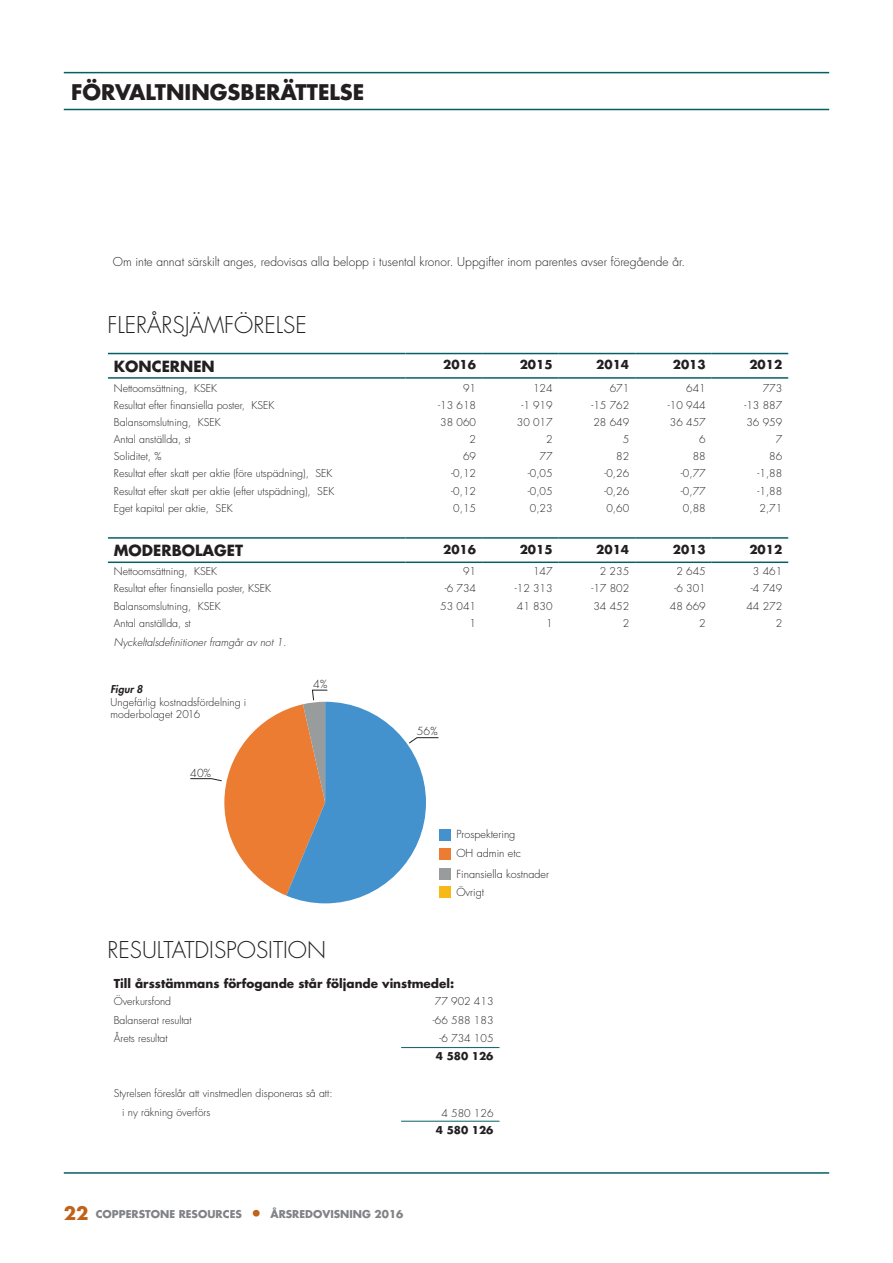
<style>
.page{position:relative;width:893px;height:1263px;background:#fff}
.page>*{position:absolute;margin:0;border:0;box-sizing:border-box;transform-origin:0 0}
.t1{font:300 22.5px "Futura Std";color:#231f20}
.t2{font:700 21px "Futura Std";color:#231f20}
.t3{font:700 15px "Futura Std";color:#231f20}
.Brödtext{font:300 12px "Futura Std";letter-spacing:.005em;color:#231f20}
.t4{font:700 12px "Futura Std";color:#231f20}
.t5{font:300 10.8px/18.9px "Futura Std";color:#231f20}
.Brödtext-2{font:300 10.5px/12.6px "Futura Std";color:#231f20}
.t6{font:700 10.5px "Futura Std";color:#808285}
.t7{font:italic 300 10.5px "Futura Std";color:#231f20}
.t8{font:700 10.5px "Futura Std";color:#231f20}
.s1{font-weight:800;font-style:italic}
.s2{font-size:18px;color:#c16219}
.s3{font-weight:800;font-size:18px;color:#c16219}
</style>
<div class="page">
<hr style="left:64px;top:109px;width:765px;height:1px;background:#075f66">
<hr style="left:64px;top:1172px;width:765px;height:2px;background:#075f66">
<hr style="left:64px;top:72px;width:765px;height:1px;background:#075f66">
<svg style="left:190px;top:690px;width:249px;height:213px"></svg>
<div style="left:439px;top:829px;width:11px;height:12px;background:#4391cd"></div>
<div style="left:439px;top:848px;width:11px;height:12px;background:#eb7c31"></div>
<div style="left:439px;top:868px;width:11px;height:12px;background:#999c9d"></div>
<div style="left:439px;top:886px;width:11px;height:12px;background:#f7b917"></div>
<hr style="left:108px;top:353px;width:298px;height:1px;background:#075f66">
<hr style="left:406px;top:353px;width:76px;height:1px;background:#075f66">
<hr style="left:482px;top:353px;width:77px;height:1px;background:#075f66">
<hr style="left:559px;top:353px;width:76px;height:1px;background:#075f66">
<hr style="left:635px;top:353px;width:77px;height:1px;background:#075f66">
<hr style="left:712px;top:353px;width:76px;height:1px;background:#075f66">
<hr style="left:108px;top:377px;width:298px;height:2px;background:#075f66">
<hr style="left:406px;top:377px;width:76px;height:2px;background:#075f66">
<hr style="left:482px;top:377px;width:77px;height:2px;background:#075f66">
<hr style="left:559px;top:377px;width:76px;height:2px;background:#075f66">
<hr style="left:635px;top:377px;width:77px;height:2px;background:#075f66">
<hr style="left:712px;top:377px;width:76px;height:2px;background:#075f66">
<hr style="left:406px;top:537px;width:76px;height:2px;background:#075f66">
<hr style="left:482px;top:537px;width:77px;height:2px;background:#075f66">
<hr style="left:559px;top:537px;width:76px;height:2px;background:#075f66">
<hr style="left:635px;top:537px;width:77px;height:2px;background:#075f66">
<hr style="left:712px;top:537px;width:76px;height:2px;background:#075f66">
<hr style="left:406px;top:561px;width:76px;height:2px;background:#075f66">
<hr style="left:482px;top:561px;width:77px;height:2px;background:#075f66">
<hr style="left:559px;top:561px;width:76px;height:2px;background:#075f66">
<hr style="left:635px;top:561px;width:77px;height:2px;background:#075f66">
<hr style="left:712px;top:561px;width:76px;height:2px;background:#075f66">
<hr style="left:108px;top:537px;width:298px;height:2px;background:#075f66">
<hr style="left:108px;top:561px;width:298px;height:2px;background:#075f66">
<hr style="left:401px;top:1047px;width:98px;height:1px;background:#075f66">
<hr style="left:401px;top:1121px;width:98px;height:1px;background:#075f66">
<p class="t2" style="left:71px;top:78px;width:295px">FÖRVALTNINGSBERÄTTELSE</p>
<p class="Brödtext" style="left:113px;top:254px;width:574px">Om inte annat särskilt anges, redovisas alla belopp i tusental kronor. Uppgifter inom parentes avser föregående år.</p>
<p class="t1" style="left:107px;top:311px;width:201px">FLERÅRSJÄMFÖRELSE</p>
<p class="t3" style="left:114px;top:356px;width:102px">KONCERNEN</p>
<p class="t4" style="left:443px;top:357px;width:34px">2016</p>
<p class="t4" style="left:520px;top:357px;width:34px">2015</p>
<p class="t4" style="left:596px;top:357px;width:34px">2014</p>
<p class="t4" style="left:673px;top:357px;width:34px">2013</p>
<p class="t4" style="left:749px;top:357px;width:34px">2012</p>
<p class="Brödtext-2" style="left:114px;top:382px;width:105px">Nettoomsättning, KSEK</p>
<p class="Brödtext-2" style="left:463px;top:382px;width:15px">91</p>
<p class="Brödtext-2" style="left:533px;top:382px;width:21px">124</p>
<p class="Brödtext-2" style="left:610px;top:382px;width:21px">671</p>
<p class="Brödtext-2" style="left:686px;top:382px;width:21px">641</p>
<p class="Brödtext-2" style="left:763px;top:382px;width:21px">773</p>
<p class="Brödtext-2" style="left:114px;top:399px;width:162px">Resultat efter finansiella poster, KSEK</p>
<p class="Brödtext-2" style="left:438px;top:399px;width:39px">-13 618</p>
<p class="Brödtext-2" style="left:521px;top:399px;width:33px">-1 919</p>
<p class="Brödtext-2" style="left:591px;top:399px;width:39px">-15 762</p>
<p class="Brödtext-2" style="left:668px;top:399px;width:39px">-10 944</p>
<p class="Brödtext-2" style="left:744px;top:399px;width:39px">-13 887</p>
<p class="Brödtext-2" style="left:114px;top:416px;width:108px">Balansomslutning, KSEK</p>
<p class="Brödtext-2" style="left:440px;top:416px;width:37px">38 060</p>
<p class="Brödtext-2" style="left:517px;top:416px;width:37px">30 017</p>
<p class="Brödtext-2" style="left:593px;top:416px;width:37px">28 649</p>
<p class="Brödtext-2" style="left:670px;top:416px;width:37px">36 457</p>
<p class="Brödtext-2" style="left:746px;top:416px;width:37px">36 959</p>
<p class="Brödtext-2" style="left:114px;top:433px;width:78px">Antal anställda, st</p>
<p class="Brödtext-2" style="left:470px;top:433px;width:8px">2</p>
<p class="Brödtext-2" style="left:546px;top:433px;width:8px">2</p>
<p class="Brödtext-2" style="left:623px;top:433px;width:8px">5</p>
<p class="Brödtext-2" style="left:699px;top:433px;width:8px">6</p>
<p class="Brödtext-2" style="left:776px;top:433px;width:8px">7</p>
<p class="Brödtext-2" style="left:114px;top:450px;width:49px">Soliditet, %</p>
<p class="Brödtext-2" style="left:463px;top:450px;width:15px">69</p>
<p class="Brödtext-2" style="left:540px;top:450px;width:15px">77</p>
<p class="Brödtext-2" style="left:616px;top:450px;width:15px">82</p>
<p class="Brödtext-2" style="left:693px;top:450px;width:15px">88</p>
<p class="Brödtext-2" style="left:769px;top:450px;width:15px">86</p>
<p class="Brödtext-2" style="left:114px;top:468px;width:220px">Resultat efter skatt per aktie (före utspädning), SEK</p>
<p class="Brödtext-2" style="left:451px;top:468px;width:26px">-0,12</p>
<p class="Brödtext-2" style="left:528px;top:468px;width:26px">-0,05</p>
<p class="Brödtext-2" style="left:604px;top:468px;width:26px">-0,26</p>
<p class="Brödtext-2" style="left:681px;top:468px;width:26px">-0,77</p>
<p class="Brödtext-2" style="left:757px;top:468px;width:26px">-1,88</p>
<p class="Brödtext-2" style="left:114px;top:485px;width:222px">Resultat efter skatt per aktie (efter utspädning), SEK</p>
<p class="Brödtext-2" style="left:451px;top:485px;width:26px">-0,12</p>
<p class="Brödtext-2" style="left:528px;top:485px;width:26px">-0,05</p>
<p class="Brödtext-2" style="left:604px;top:485px;width:26px">-0,26</p>
<p class="Brödtext-2" style="left:681px;top:485px;width:26px">-0,77</p>
<p class="Brödtext-2" style="left:757px;top:485px;width:26px">-1,88</p>
<p class="Brödtext-2" style="left:114px;top:502px;width:120px">Eget kapital per aktie, SEK</p>
<p class="Brödtext-2" style="left:453px;top:502px;width:24px">0,15</p>
<p class="Brödtext-2" style="left:530px;top:502px;width:24px">0,23</p>
<p class="Brödtext-2" style="left:606px;top:502px;width:24px">0,60</p>
<p class="Brödtext-2" style="left:683px;top:502px;width:24px">0,88</p>
<p class="Brödtext-2" style="left:759px;top:502px;width:24px">2,71</p>
<p class="t3" style="left:114px;top:541px;width:131px">MODERBOLAGET</p>
<p class="t4" style="left:443px;top:541px;width:34px">2016</p>
<p class="t4" style="left:520px;top:541px;width:34px">2015</p>
<p class="t4" style="left:596px;top:541px;width:34px">2014</p>
<p class="t4" style="left:673px;top:541px;width:34px">2013</p>
<p class="t4" style="left:749px;top:541px;width:34px">2012</p>
<p class="Brödtext-2" style="left:114px;top:565px;width:105px">Nettoomsättning, KSEK</p>
<p class="Brödtext-2" style="left:463px;top:565px;width:15px">91</p>
<p class="Brödtext-2" style="left:533px;top:565px;width:21px">147</p>
<p class="Brödtext-2" style="left:600px;top:565px;width:31px">2 235</p>
<p class="Brödtext-2" style="left:676px;top:565px;width:31px">2 645</p>
<p class="Brödtext-2" style="left:753px;top:565px;width:31px">3 461</p>
<p class="Brödtext-2" style="left:114px;top:582px;width:159px">Resultat efter finansiella poster, KSEK</p>
<p class="Brödtext-2" style="left:445px;top:582px;width:33px">-6 734</p>
<p class="Brödtext-2" style="left:515px;top:582px;width:39px">-12 313</p>
<p class="Brödtext-2" style="left:591px;top:582px;width:39px">-17 802</p>
<p class="Brödtext-2" style="left:674px;top:582px;width:33px">-6 301</p>
<p class="Brödtext-2" style="left:751px;top:582px;width:33px">-4 749</p>
<p class="Brödtext-2" style="left:114px;top:600px;width:108px">Balansomslutning, KSEK</p>
<p class="Brödtext-2" style="left:440px;top:600px;width:37px">53 041</p>
<p class="Brödtext-2" style="left:517px;top:600px;width:37px">41 830</p>
<p class="Brödtext-2" style="left:593px;top:600px;width:37px">34 452</p>
<p class="Brödtext-2" style="left:670px;top:600px;width:37px">48 669</p>
<p class="Brödtext-2" style="left:746px;top:600px;width:37px">44 272</p>
<p class="Brödtext-2" style="left:114px;top:617px;width:78px">Antal anställda, st</p>
<p class="Brödtext-2" style="left:470px;top:617px;width:8px">1</p>
<p class="Brödtext-2" style="left:546px;top:617px;width:8px">1</p>
<p class="Brödtext-2" style="left:623px;top:617px;width:8px">2</p>
<p class="Brödtext-2" style="left:699px;top:617px;width:8px">2</p>
<p class="Brödtext-2" style="left:776px;top:617px;width:8px">2</p>
<p class="t7" style="left:114px;top:636px;width:174px">Nyckeltalsdefinitioner framgår av not 1.</p>
<p class="Brödtext-2" style="left:111px;top:683px;width:137px"><span class="s1">Figur 8<br></span>Ungefärlig kostnadsfördelning i moderbolaget 2016</p>
<p class="t5" style="left:190px;top:764px;width:22px">40%</p>
<p class="t5" style="left:313px;top:675px;width:15px">4%</p>
<p class="t1" style="left:107px;top:936px;width:220px">RESULTATDISPOSITION</p>
<p class="t5" style="left:417px;top:722px;width:22px">56%</p>
<p class="t5" style="left:456px;top:825px;width:66px">Prospektering<br>OH admin etc</p>
<p class="t5" style="left:456px;top:865px;width:94px">Finansiella kostnader</p>
<p class="t5" style="left:456px;top:883px;width:29px">Övrigt</p>
<p class="t4" style="left:114px;top:976px;width:342px">Till årsstämmans förfogande står följande vinstmedel:</p>
<p class="Brödtext-2" style="left:114px;top:995px;width:59px">Överkursfond</p>
<p class="Brödtext-2" style="left:435px;top:995px;width:60px">77 902 413</p>
<p class="Brödtext-2" style="left:114px;top:1014px;width:79px">Balanserat resultat</p>
<p class="Brödtext-2" style="left:433px;top:1014px;width:62px">-66 588 183</p>
<p class="Brödtext-2" style="left:114px;top:1032px;width:55px">Årets resultat</p>
<p class="Brödtext-2" style="left:439px;top:1032px;width:56px">-6 734 105</p>
<p class="t8" style="left:436px;top:1049px;width:59px">4 580 126</p>
<p class="Brödtext-2" style="left:114px;top:1087px;width:220px">Styrelsen föreslår att vinstmedlen disponeras så att:</p>
<p class="Brödtext-2" style="left:122px;top:1106px;width:90px">i ny räkning överförs</p>
<p class="Brödtext-2" style="left:441px;top:1107px;width:54px">4 580 126</p>
<p class="t8" style="left:436px;top:1123px;width:59px">4 580 126</p>
<p class="t6" style="left:64px;top:1207px;width:341px"><span class="s2">22</span> COPPERSTONE RESOURCES <span class="s3">•</span> ÅRSREDOVISNING 2016</p>
</div>
